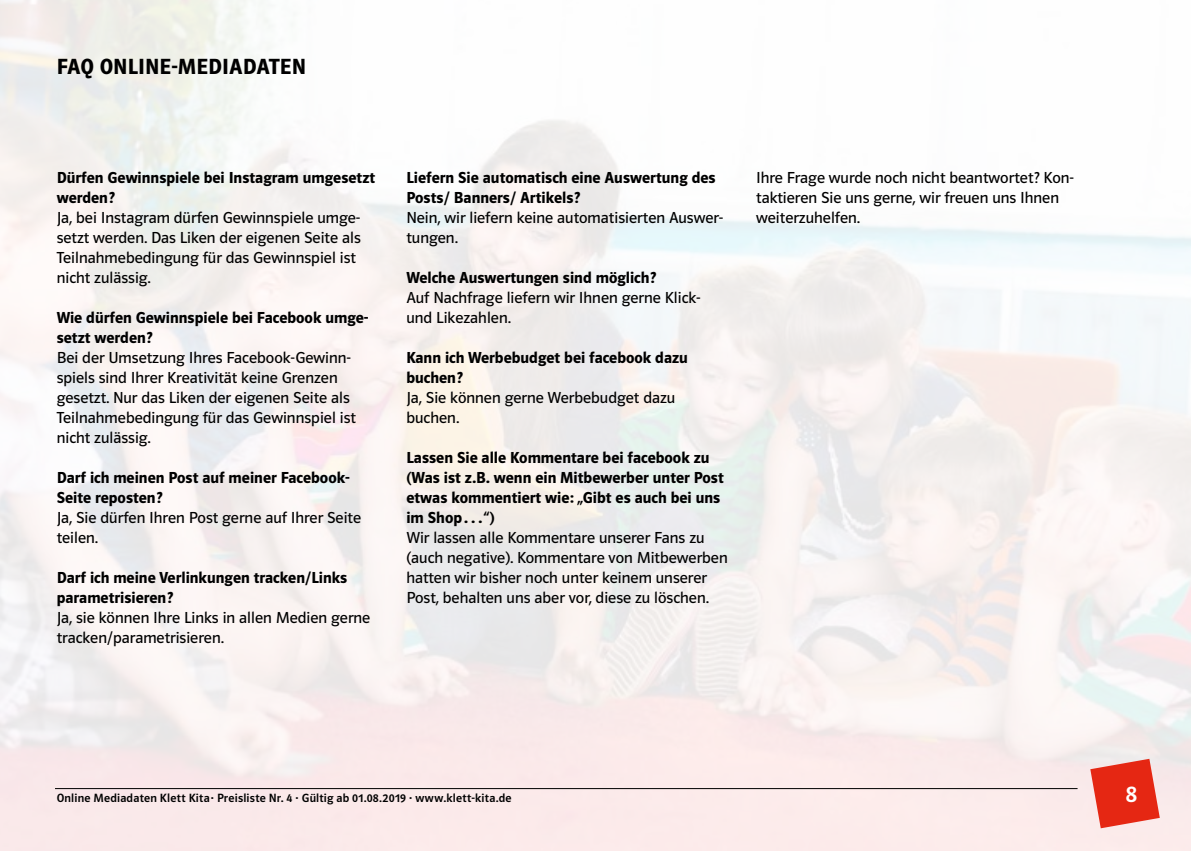
<style>
.page{position:relative;width:1191px;height:851px;background:#fff}
.page>*{position:absolute;margin:0;border:0;box-sizing:border-box;transform-origin:0 0}
.t1{font:24px "Polo ST11 K Krftg";color:#fff}
.t2{font:22px "Polo ST11 K Hfett";letter-spacing:.01em;color:#000}
.t3{font:16px/20px "Polo ST11 K Buch";color:#000}
.t4{font:16px/20px "Polo ST11 K Hfett";color:#000}
.t5{font:12px "Polo ST11 K Krftg";letter-spacing:.02em;color:#000}
</style>
<div class="page">
<img style="left:0;top:0;width:1191px;height:850px">
<svg style="left:1090px;top:758px;width:69px;height:70px;background:#e9584a"></svg>
<hr style="left:55px;top:788px;width:1022px;height:1px;background:#000">
<h2 class="t2" style="left:57px;top:54px;width:251px">FAQ ONLINE-MEDIADATEN</h2>
<p class="t4" style="left:57px;top:167px;width:320px">Dürfen Gewinnspiele bei Instagram umgesetzt werden?</p>
<p class="t3" style="left:57px;top:207px;width:305px">Ja, bei Instagram dürfen Gewinnspiele umge&shy;setzt werden. Das Liken der eigenen Seite als Teilnahmebedingung für das Gewinnspiel ist nicht zulässig.</p>
<p class="t4" style="left:57px;top:307px;width:313px">Wie dürfen Gewinnspiele bei Facebook umge&shy;setzt werden?</p>
<p class="t3" style="left:57px;top:347px;width:301px">Bei der Umsetzung Ihres Facebook-Gewinn&shy;spiels sind Ihrer Kreativität keine Grenzen gesetzt. Nur das Liken der eigenen Seite als Teilnahmebedingung für das Gewinnspiel ist nicht zulässig.</p>
<p class="t4" style="left:57px;top:467px;width:295px">Darf ich meinen Post auf meiner Facebook-<br>Seite reposten?</p>
<p class="t3" style="left:57px;top:507px;width:306px">Ja, Sie dürfen Ihren Post gerne auf Ihrer Seite teilen.</p>
<p class="t4" style="left:57px;top:567px;width:292px">Darf ich meine Verlinkungen tracken/Links parametrisieren?</p>
<p class="t3" style="left:57px;top:607px;width:315px">Ja, sie können Ihre Links in allen Medien gerne tracken/parametrisieren.</p>
<p class="t4" style="left:406px;top:167px;width:311px">Liefern Sie automatisch eine Auswertung des<br>Posts/ Banners/ Artikels?</p>
<p class="t3" style="left:406px;top:207px;width:318px">Nein, wir liefern keine automatisierten Auswer&shy;tungen.</p>
<p class="t4" style="left:406px;top:267px;width:251px">Welche Auswertungen sind möglich?</p>
<p class="t3" style="left:406px;top:287px;width:295px">Auf Nachfrage liefern wir Ihnen gerne Klick&shy;und Likezahlen.</p>
<p class="t4" style="left:406px;top:347px;width:283px">Kann ich Werbebudget bei facebook dazu buchen?</p>
<p class="t3" style="left:406px;top:387px;width:270px">Ja, Sie können gerne Werbebudget dazu buchen.</p>
<p class="t4" style="left:406px;top:447px;width:319px">Lassen Sie alle Kommentare bei facebook zu (Was ist z.B. wenn ein Mitbewerber unter Post etwas kommentiert wie: „Gibt es auch bei uns im Shop…“)</p>
<p class="t3" style="left:406px;top:527px;width:323px">Wir lassen alle Kommentare unserer Fans zu (auch negative). Kommentare von Mitbewerben hatten wir bisher noch unter keinem unserer Post, behalten uns aber vor, diese zu löschen.</p>
<p class="t3" style="left:756px;top:167px;width:319px">Ihre Frage wurde noch nicht beantwortet? Kon&shy;taktieren Sie uns gerne, wir freuen uns Ihnen weiterzuhelfen.</p>
<p class="t5" style="left:57px;top:791px;width:456px">Online Mediadaten Klett Kita· Preisliste Nr. 4 · Gültig ab 01.08.2019 · www.klett-kita.de</p>
<h1 class="t1" style="left:1125px;top:780px;width:13px">8</h1>
</div>
